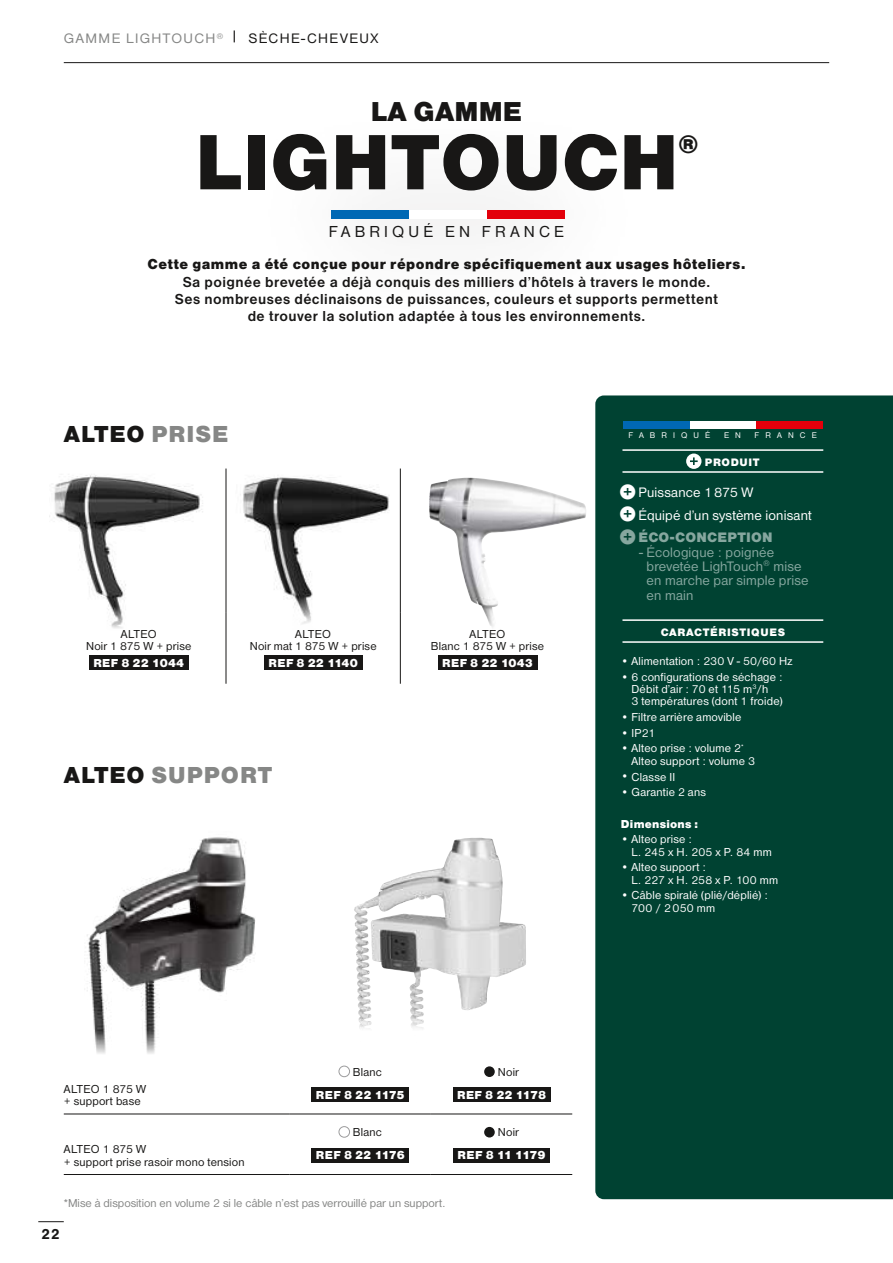
<style>
.page{position:relative;width:893px;height:1263px;background:#fff}
.page>*{position:absolute;margin:0;border:0;box-sizing:border-box;transform-origin:0 0}
.t1{font:81.3px "Nimbus Sans DOT Blac";letter-spacing:.005em;color:#181716}
.t2{font:28.35px "Nimbus Sans DOT Blac";letter-spacing:.005em;color:#181716}
.t3{font:26.25px "Nimbus Sans DOT Blac";color:#181716}
.t4{font:24px "Nimbus Sans DOT Blac";letter-spacing:.04em;color:#868786}
.t5{font:24px "Nimbus Sans DOT Blac";letter-spacing:.035em;color:#181716}
.t6{font:16.5px "Nimbus Sans DOT";letter-spacing:.25em;color:#181716}
.t7{font:700 15px/17.2px "Nimbus Sans DOT";letter-spacing:.03em;color:#181716;text-align:center}
.t8{font:15px "Nimbus Sans DOT Blac";letter-spacing:.03em;color:#181716}
.t9{font:700 15px "Nimbus San";color:#181716}
.t10{font:14.25px/14.2px "Nimbus Sans DOT";letter-spacing:.01em;color:#86a79f}
.t11{font:14.25px/22.8px "Nimbus Sans DOT";letter-spacing:.01em;color:#fff}
.t12{font:14.25px "Nimbus Sans DOT";letter-spacing:.095em;color:#868786}
.t13{font:14.25px "Nimbus Sans DOT Blac";letter-spacing:.015em;color:#86a79f}
.t14{font:12px/12.3px "Nimbus Sans DOT";letter-spacing:.015em;color:#fff}
.t15{font:12px/12.3px "Nimbus Sans DOT";letter-spacing:.015em;color:#181716;text-align:center}
.t16{font:12px "Nimbus Sans DOT";color:#868786}
.t17{font:12px "Nimbus Sans DOT Blac";letter-spacing:.015em;color:#fff}
.t18{font:12px "Nimbus Sans DOT Blac";letter-spacing:-.005em;color:#fff}
.t19{font:12px "Nimbus Sans DOT Blac";letter-spacing:-.015em;color:#fff}
.t20{font:12px "Nimbus Sans DOT Blac";letter-spacing:-.03em;color:#fff}
.t21{font:11.25px "Nimbus Sans DOT Blac";letter-spacing:.06em;color:#fff}
.t22{font:8.55px "Nimbus Sans DOT";letter-spacing:.715em;color:#fff}
.s1{color:#181716}
.s2{color:#868786}
.s3{font-family:"Pictos Loste";font-size:15px}
</style>
<div class="page">
<img style="left:54px;top:475px;width:149px;height:153px">
<img style="left:240px;top:477px;width:149px;height:147px">
<img style="left:429px;top:478px;width:157px;height:189px">
<img style="left:354px;top:838px;width:124px;height:191px">
<img style="left:87px;top:837px;width:169px;height:217px">
<div style="left:331px;top:210px;width:78px;height:9px;background:#0068b4"></div>
<div style="left:487px;top:210px;width:78px;height:9px;background:#e3000b"></div>
<hr style="left:64px;top:1114px;width:226px;height:1px;background:#181716">
<hr style="left:290px;top:1114px;width:141px;height:1px;background:#181716">
<hr style="left:431px;top:1114px;width:141px;height:1px;background:#181716">
<div style="left:339px;top:1066px;width:11px;height:11px;border:1px solid #9c9c9d;border-radius:50%"></div>
<div style="left:484px;top:1066px;width:11px;height:11px;background:#181716;border-radius:50%"></div>
<div style="left:312px;top:1087px;width:97px;height:15px;background:#181716"></div>
<div style="left:453px;top:1087px;width:97px;height:15px;background:#181716"></div>
<hr style="left:64px;top:1174px;width:226px;height:1px;background:#181716">
<hr style="left:290px;top:1174px;width:141px;height:1px;background:#181716">
<hr style="left:431px;top:1174px;width:141px;height:1px;background:#181716">
<div style="left:339px;top:1126px;width:11px;height:11px;border:1px solid #9c9c9d;border-radius:50%"></div>
<div style="left:484px;top:1127px;width:11px;height:10px;background:#181716;border-radius:50%"></div>
<div style="left:312px;top:1148px;width:97px;height:15px;background:#181716"></div>
<div style="left:453px;top:1148px;width:97px;height:15px;background:#181716"></div>
<hr style="left:226px;top:468px;width:1px;height:145px;background:#181716">
<hr style="left:400px;top:468px;width:1px;height:145px;background:#181716">
<hr style="left:226px;top:613px;width:1px;height:71px;background:#181716">
<hr style="left:400px;top:613px;width:1px;height:71px;background:#181716">
<div style="left:89px;top:655px;width:100px;height:15px;background:#181716"></div>
<div style="left:264px;top:655px;width:98px;height:15px;background:#181716"></div>
<div style="left:438px;top:655px;width:99px;height:15px;background:#181716"></div>
<div style="left:595px;top:395px;width:298px;height:804px;background:#004232"></div>
<hr style="left:622px;top:449px;width:201px;height:2px;background:#fff">
<hr style="left:622px;top:471px;width:201px;height:2px;background:#fff">
<hr style="left:622px;top:619px;width:201px;height:2px;background:#fff">
<hr style="left:622px;top:641px;width:201px;height:2px;background:#fff">
<div style="left:623px;top:421px;width:67px;height:7px;background:#0068b4"></div>
<div style="left:690px;top:421px;width:66px;height:7px;background:#fff"></div>
<div style="left:756px;top:421px;width:67px;height:7px;background:#e3000b"></div>
<svg style="left:686px;top:453px;width:15px;height:16px"></svg>
<svg style="left:38px;top:1221px;width:26px;height:1px"></svg>
<hr style="left:64px;top:62px;width:765px;height:1px;background:#181716">
<p class="t12" style="left:64px;top:31px;width:316px">GAMME LIGHTOUCH<sup>®</sup> <sup>|</sup> <span class="s1">SÈCHE-CHEVEUX</span></p>
<h2 class="t2" style="left:371px;top:95px;width:153px">LA GAMME</h2>
<h1 class="t1" style="left:195px;top:115px;width:485px">LIGHTOUCH</h1>
<h3 class="t3" style="left:679px;top:129px;width:21px">®</h3>
<h3 class="t6" style="left:329px;top:222px;width:237px">FABRIQUÉ EN FRANCE</h3>
<p class="t8" style="left:148px;top:256px;width:599px">Cette gamme a été conçue pour répondre spécifiquement aux usages hôteliers.</p>
<p class="t7" style="left:175px;top:273px;width:544px">Sa poignée brevetée a déjà conquis des milliers d’hôtels à travers le monde.<br>Ses nombreuses déclinaisons de puissances, couleurs et supports permettent de trouver la solution adaptée à tous les environnements.</p>
<h3 class="t5" style="left:64px;top:420px;width:166px">ALTEO <span class="s2">PRISE</span></h3>
<p class="t15" style="left:86px;top:628px;width:107px">ALTEO<br>Noir 1 875 W + prise</p>
<p class="t17" style="left:93px;top:656px;width:92px">REF 8 22 1044</p>
<p class="t15" style="left:250px;top:628px;width:128px">ALTEO<br>Noir mat 1 875 W + prise</p>
<p class="t17" style="left:268px;top:656px;width:91px">REF 8 22 1140</p>
<h3 class="t4" style="left:64px;top:761px;width:210px"><span class="s1">ALTEO</span> SUPPORT</h3>
<p class="t15" style="left:431px;top:628px;width:115px">ALTEO<br>Blanc 1 875 W + prise</p>
<p class="t17" style="left:442px;top:656px;width:92px">REF 8 22 1043</p>
<p class="t15" style="left:353px;top:1066px;width:31px">Blanc</p>
<p class="t15" style="left:498px;top:1066px;width:23px">Noir</p>
<p class="t15" style="left:64px;top:1083px;width:84px;line-height:11.4px;text-align:left">ALTEO 1 875 W + support base</p>
<p class="t19" style="left:316px;top:1088px;width:90px">REF 8 22 1175</p>
<p class="t18" style="left:457px;top:1088px;width:91px">REF 8 22 1178</p>
<p class="t15" style="left:353px;top:1126px;width:31px">Blanc</p>
<p class="t15" style="left:498px;top:1126px;width:23px">Noir</p>
<p class="t15" style="left:64px;top:1143px;width:182px;text-align:left">ALTEO 1 875 W<br>+ support prise rasoir mono tension</p>
<p class="t18" style="left:316px;top:1148px;width:91px">REF 8 22 1176</p>
<p class="t20" style="left:458px;top:1148px;width:89px">REF 8 11 1179</p>
<p class="t16" style="left:64px;top:1196px;width:384px">*Mise à disposition en volume 2 si le câble n’est pas verrouillé par un support.</p>
<p class="t9" style="left:42px;top:1226px;width:19px">22</p>
<p class="t22" style="left:629px;top:430px;width:83px">FABRIQUÉ</p>
<p class="t22" style="left:724px;top:430px;width:18px">E N</p>
<p class="t22" style="left:755px;top:430px;width:64px">FRANCE</p>
<p class="t21" style="left:705px;top:455px;width:56px">PRODUIT</p>
<p class="t11" style="left:621px;top:481px;width:192px"><span class="s3">R</span> Puissance 1875 W<br><span class="s3">R</span> Équipé d’un système ionisant</p>
<p class="t13" style="left:621px;top:529px;width:153px"><span class="s3">R</span> ÉCO-CONCEPTION</p>
<p class="t10" style="left:647px;top:545px;width:163px;text-indent:-8px">- Écologique : poignée brevetée LighTouch<sup>®</sup> mise en marche par simple prise en main</p>
<p class="t21" style="left:661px;top:625px;width:126px">CARACTÉRISTIQUES</p>
<p class="t14" style="left:621px;top:655px;width:173px">• Alimentation : 230 V - 50/60 Hz</p>
<p class="t14" style="left:631px;top:671px;width:153px;text-indent:-11px">• 6 configurations de séchage :<br>Débit d’air : 70 et 115 m<sup>3</sup>/h<br>3 températures (dont 1 froide)</p>
<p class="t14" style="left:621px;top:711px;width:122px">• Filtre arrière amovible</p>
<p class="t14" style="left:621px;top:727px;width:36px">• IP21</p>
<p class="t14" style="left:631px;top:742px;width:125px;text-indent:-11px">• Alteo prise : volume 2<sup>*<br></sup>Alteo support : volume 3</p>
<p class="t14" style="left:621px;top:770px;width:56px">• Classe II</p>
<p class="t14" style="left:621px;top:786px;width:87px">• Garantie 2 ans</p>
<p class="t17" style="left:621px;top:817px;width:79px">Dimensions :</p>
<p class="t14" style="left:631px;top:833px;width:142px;text-indent:-11px">• Alteo prise :<br>L. 245 x H. 205 x P. 84 mm</p>
<p class="t14" style="left:631px;top:861px;width:148px;text-indent:-11px">• Alteo support :<br>L. 227 x H. 258 x P. 100 mm</p>
<p class="t14" style="left:631px;top:889px;width:138px;text-indent:-11px">• Câble spiralé (plié/déplié) :<br>700 / 2050 mm</p>
</div>
